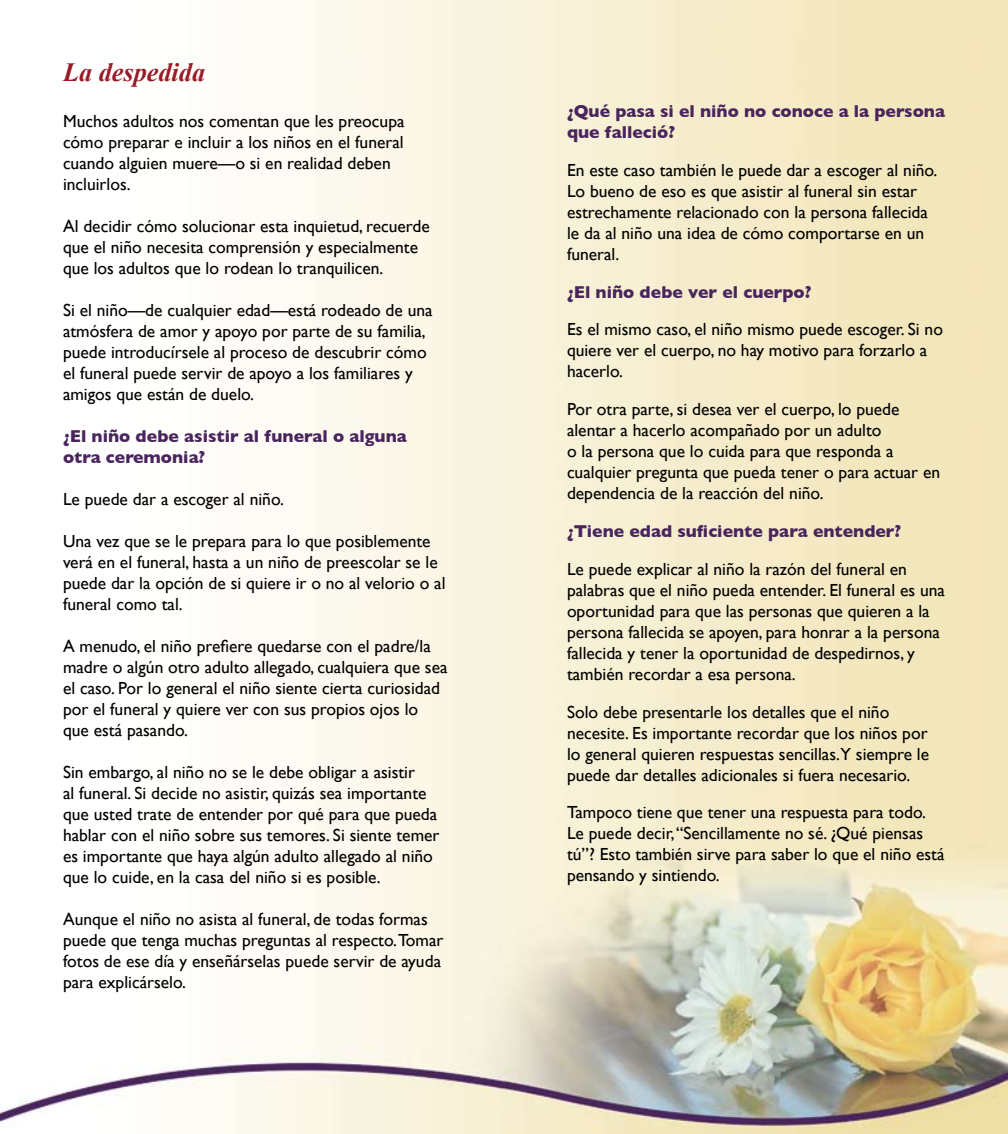
<style>
.page{position:relative;width:1008px;height:1134px;background:#fff}
.page>*{position:absolute;margin:0;border:0;box-sizing:border-box;transform-origin:0 0}
.t1{font:italic 700 26.25px "Times New Roman";color:#991b27}
.t2{font:17.5px/21px "Gill Sans";color:#000}
.t3{font:700 17.5px/21px "Gill Sans";color:#49245d}
</style>
<div class="page">
<img style="left:0;top:0;width:1008px;height:1134px">
<h1 class="t1" style="left:63px;top:54px;width:144px">La despedida</h1>
<p class="t2" style="left:63px;top:110px;width:343px">Muchos adultos nos comentan que les preocupa cómo preparar e incluir a los niños en el funeral cuando alguien muere—o si en realidad deben incluirlos.</p>
<p class="t2" style="left:63px;top:215px;width:368px">Al decidir cómo solucionar esta inquietud, recuerde que el niño necesita comprensión y especialmente que los adultos que lo rodean lo tranquilicen.</p>
<p class="t2" style="left:63px;top:299px;width:371px">Si el niño—de cualquier edad—está rodeado de una atmósfera de amor y apoyo por parte de su familia, puede introducírsele al proceso de descubrir cómo el funeral puede servir de apoyo a los familiares y amigos que están de duelo.</p>
<p class="t3" style="left:63px;top:425px;width:345px">¿El niño debe asistir al funeral o alguna otra ceremonia?</p>
<p class="t2" style="left:63px;top:488px;width:222px">Le puede dar a escoger al niño.</p>
<p class="t2" style="left:63px;top:530px;width:384px">Una vez que se le prepara para lo que posiblemente verá en el funeral, hasta a un niño de preescolar se le puede dar la opción de si quiere ir o no al velorio o al funeral como tal.</p>
<p class="t2" style="left:63px;top:635px;width:386px">A menudo, el niño prefiere quedarse con el padre/la madre o algún otro adulto allegado, cualquiera que sea el caso. Por lo general el niño siente cierta curiosidad por el funeral y quiere ver con sus propios ojos lo que está pasando.</p>
<p class="t2" style="left:63px;top:761px;width:378px">Sin embargo, al niño no se le debe obligar a asistir<br>al funeral. Si decide no asistir, quizás sea importante que usted trate de entender por qué para que pueda hablar con el niño sobre sus temores. Si siente temer es importante que haya algún adulto allegado al niño que lo cuide, en la casa del niño si es posible.</p>
<p class="t2" style="left:63px;top:908px;width:382px">Aunque el niño no asista al funeral, de todas formas puede que tenga muchas preguntas al respecto.Tomar fotos de ese día y enseñárselas puede servir de ayuda para explicárselo.</p>
<p class="t3" style="left:567px;top:100px;width:379px">¿Qué pasa si el niño no conoce a la persona que falleció?</p>
<p class="t2" style="left:567px;top:159px;width:372px">En este caso también le puede dar a escoger al niño.<br>Lo bueno de eso es que asistir al funeral sin estar estrechamente relacionado con la persona fallecida le da al niño una idea de cómo comportarse en un funeral.</p>
<p class="t3" style="left:567px;top:281px;width:246px">¿El niño debe ver el cuerpo?</p>
<p class="t2" style="left:567px;top:319px;width:378px">Es el mismo caso, el niño mismo puede escoger. Si no quiere ver el cuerpo, no hay motivo para forzarlo a hacerlo.</p>
<p class="t2" style="left:567px;top:399px;width:375px">Por otra parte, si desea ver el cuerpo, lo puede alentar a hacerlo acompañado por un adulto<br>o la persona que lo cuida para que responda a cualquier pregunta que pueda tener o para actuar en dependencia de la reacción del niño.</p>
<p class="t3" style="left:567px;top:520px;width:336px">¿Tiene edad suficiente para entender?</p>
<p class="t2" style="left:567px;top:558px;width:380px">Le puede explicar al niño la razón del funeral en palabras que el niño pueda entender. El funeral es una oportunidad para que las personas que quieren a la persona fallecida se apoyen, para honrar a la persona fallecida y tener la oportunidad de despedirnos, y también recordar a esa persona.</p>
<p class="t2" style="left:567px;top:701px;width:364px">Solo debe presentarle los detalles que el niño necesite. Es importante recordar que los niños por lo general quieren respuestas sencillas.Y siempre le puede dar detalles adicionales si fuera necesario.</p>
<p class="t2" style="left:567px;top:802px;width:379px">Tampoco tiene que tener una respuesta para todo.<br>Le puede decir, “Sencillamente no sé. ¿Qué piensas tú”? Esto también sirve para saber lo que el niño está pensando y sintiendo.</p>
</div>
